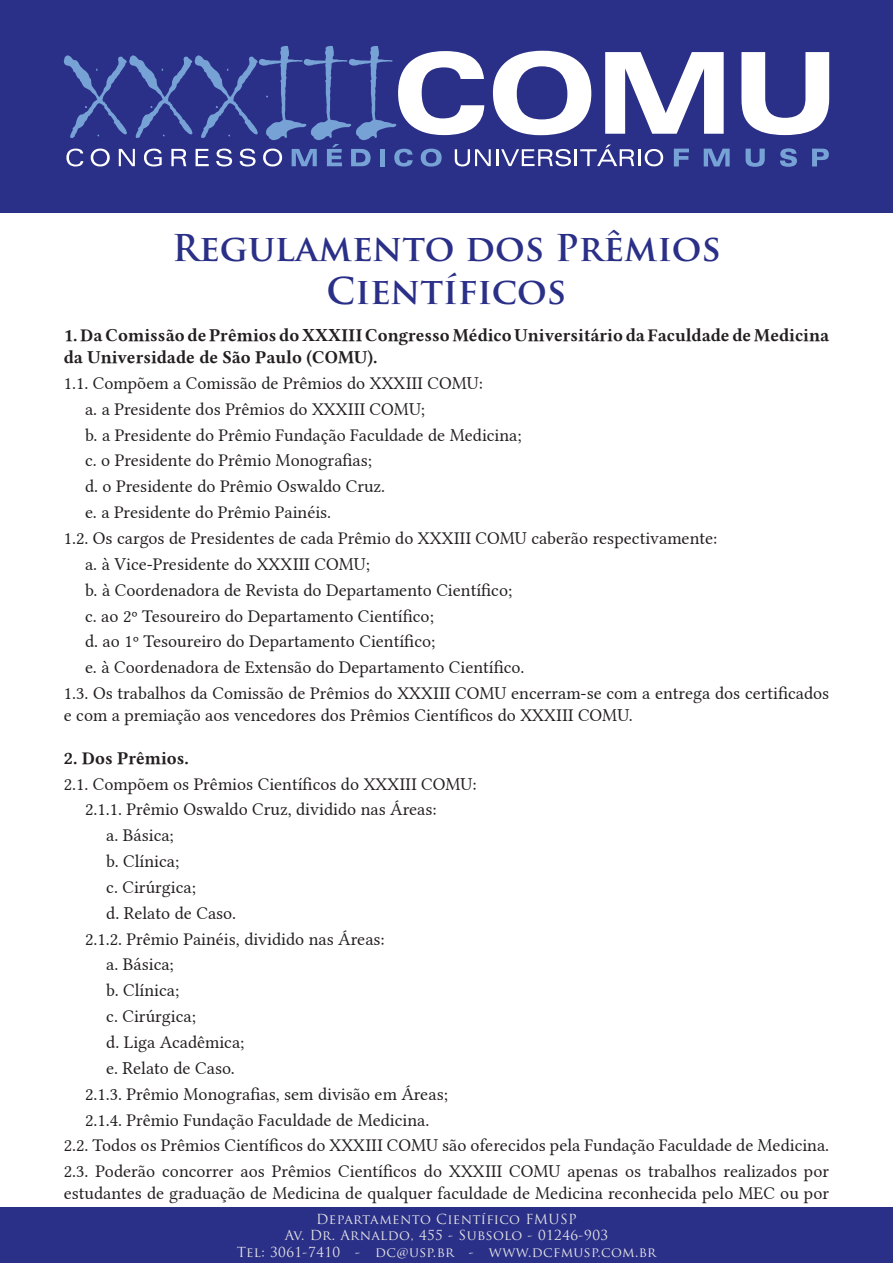
<style>
.page{position:relative;width:893px;height:1263px;background:#fff}
.page>*{position:absolute;margin:0;border:0;box-sizing:border-box;transform-origin:0 0}
.t1{font:700 36px/43.2px "Trajan Pro";color:#2a2f87;text-align:center}
.t2{font:18px/21.6px "Linux Libertine G";color:#231f20}
.t3{font:18px/21.6px "Linux Libertine GB";color:#231f20}
.t4{font:13.5px/16.2px "Trajan Pro";letter-spacing:.03em;color:#e5e5e5;text-align:center}
</style>
<div class="page">
<div style="left:0;top:1208px;width:893px;height:55px;background:#2a2f87"></div>
<div style="left:0;top:0;width:893px;height:213px;background:#2a2f87"></div>
<svg style="left:741px;top:52px;width:88px;height:83px"></svg>
<svg style="left:746px;top:149px;width:19px;height:18px"></svg>
<svg style="left:780px;top:148px;width:17px;height:19px"></svg>
<svg style="left:812px;top:149px;width:17px;height:17px"></svg>
<svg style="left:64px;top:46px;width:666px;height:121px"></svg>
<p class="t1" style="left:172px;top:227px;width:550px">Regulamento dos Prêmios<br>Científicos</p>
<p class="t3" style="left:64px;top:324px;width:767px">1. Da Comissão de Prêmios do XXXIII Congresso Médico Universitário da Faculdade de Medicina da Universidade de São Paulo (COMU).</p>
<p class="t2" style="left:64px;top:372px;width:421px">1.1. Compõem a Comissão de Prêmios do XXXIII COMU:</p>
<p class="t2" style="left:85px;top:398px;width:342px">a. a Presidente dos Prêmios do XXXIII COMU;</p>
<p class="t2" style="left:85px;top:424px;width:438px">b. a Presidente do Prêmio Fundação Faculdade de Medicina;</p>
<p class="t2" style="left:85px;top:450px;width:289px">c. o Presidente do Prêmio Monografias;</p>
<p class="t2" style="left:85px;top:476px;width:302px">d. o Presidente do Prêmio Oswaldo Cruz.</p>
<p class="t2" style="left:85px;top:501px;width:248px">e. a Presidente do Prêmio Painéis.</p>
<p class="t2" style="left:64px;top:527px;width:655px">1.2. Os cargos de Presidentes de cada Prêmio do XXXIII COMU caberão respectivamente:</p>
<p class="t2" style="left:85px;top:553px;width:286px">a. à Vice-Presidente do XXXIII COMU;</p>
<p class="t2" style="left:85px;top:579px;width:429px">b. à Coordenadora de Revista do Departamento Científico;</p>
<p class="t2" style="left:85px;top:605px;width:350px">c. ao 2º Tesoureiro do Departamento Científico;</p>
<p class="t2" style="left:85px;top:631px;width:352px">d. ao 1º Tesoureiro do Departamento Científico;</p>
<p class="t2" style="left:85px;top:657px;width:441px">e. à Coordenadora de Extensão do Departamento Científico.</p>
<p class="t2" style="left:64px;top:682px;width:767px">1.3. Os trabalhos da Comissão de Prêmios do XXXIII COMU encerram-se com a entrega dos certificados e com a premiação aos vencedores dos Prêmios Científicos do XXXIII COMU.</p>
<p class="t3" style="left:64px;top:747px;width:127px">2. Dos Prêmios.</p>
<p class="t2" style="left:64px;top:773px;width:414px">2.1. Compõem os Prêmios Científicos do XXXIII COMU:</p>
<p class="t2" style="left:85px;top:799px;width:353px">2.1.1. Prêmio Oswaldo Cruz, dividido nas Áreas:</p>
<p class="t2" style="left:106px;top:824px;width:69px">a. Básica;</p>
<p class="t2" style="left:106px;top:850px;width:75px">b. Clínica;</p>
<p class="t2" style="left:106px;top:876px;width:91px">c. Cirúrgica;</p>
<p class="t2" style="left:106px;top:902px;width:131px">d. Relato de Caso.</p>
<p class="t2" style="left:85px;top:928px;width:301px">2.1.2. Prêmio Painéis, dividido nas Áreas:</p>
<p class="t2" style="left:106px;top:954px;width:69px">a. Básica;</p>
<p class="t2" style="left:106px;top:980px;width:75px">b. Clínica;</p>
<p class="t2" style="left:106px;top:1005px;width:91px">c. Cirúrgica;</p>
<p class="t2" style="left:106px;top:1031px;width:140px">d. Liga Acadêmica;</p>
<p class="t2" style="left:106px;top:1057px;width:130px">e. Relato de Caso.</p>
<p class="t2" style="left:85px;top:1083px;width:364px">2.1.3. Prêmio Monografias, sem divisão em Áreas;</p>
<p class="t2" style="left:85px;top:1109px;width:346px">2.1.4. Prêmio Fundação Faculdade de Medicina.</p>
<p class="t2" style="left:64px;top:1135px;width:767px">2.2. Todos os Prêmios Científicos do XXXIII COMU são oferecidos pela Fundação Faculdade de Medicina.</p>
<p class="t2" style="left:64px;top:1161px;width:767px">2.3. Poderão concorrer aos Prêmios Científicos do XXXIII COMU apenas os trabalhos realizados por estudantes de graduação de Medicina de qualquer faculdade de Medicina reconhecida pelo MEC ou por</p>
<p class="t4" style="left:237px;top:1211px;width:421px">Departamento Científico FMUSP<br>Av. Dr. Arnaldo, 455 - Subsolo - 01246-903<br>Tel: 3061-7410 - dc@usp.br - www.dcfmusp.com.br</p>
</div>
